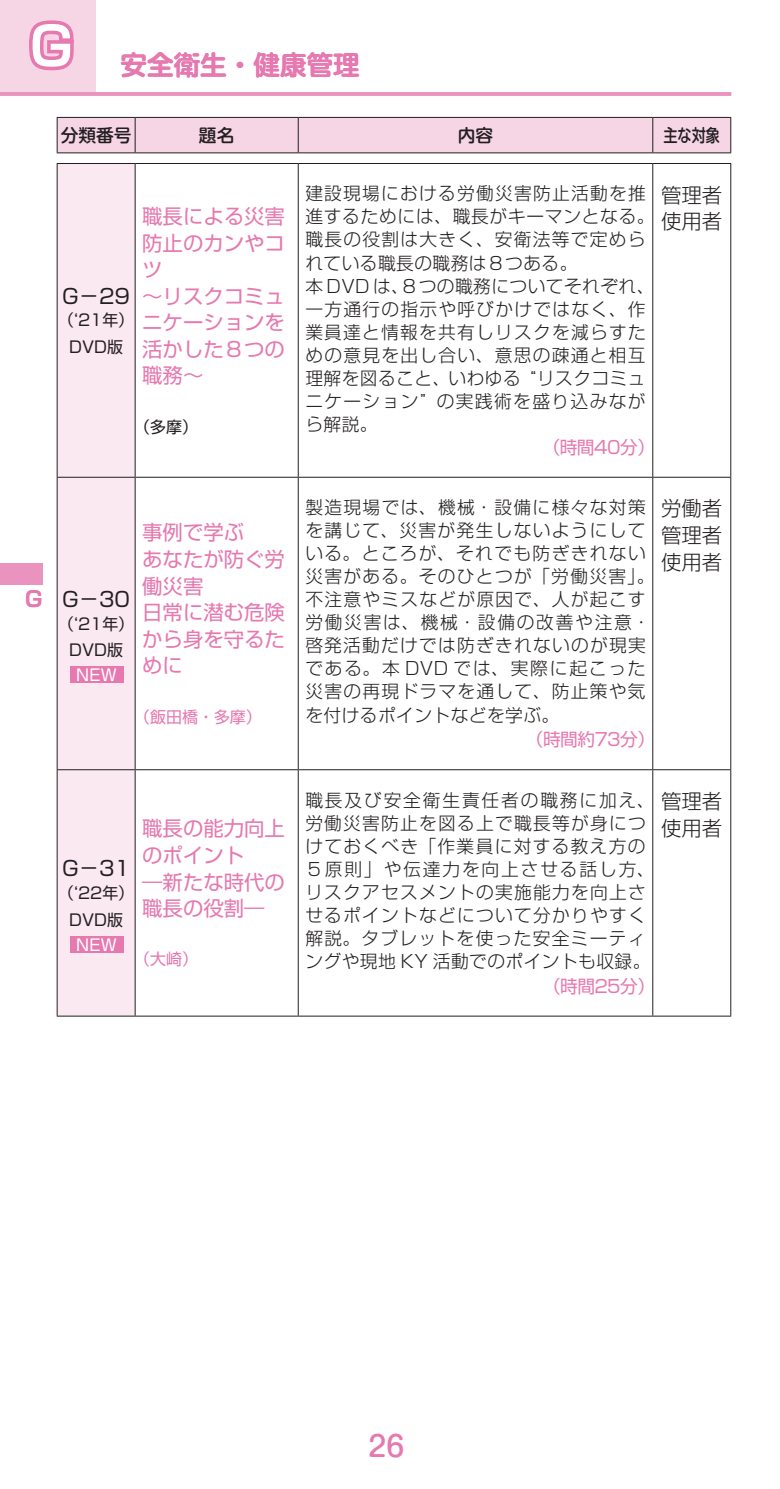
<style>
.page{position:relative;width:780px;height:1489px;background:#fff}
.page>*{position:absolute;margin:0;border:0;box-sizing:border-box;transform-origin:0 0}
.t1{font:500 28.25px "Shin M Go Pr 6";color:#e679b0}
.t2{font:700 26.5px "Shin M Go Pr 6 De";color:#e679b0}
.t3{font:700 21.25px "Shin Go Pr 6 De";color:#e679b0}
.t4{font:20.25px/26.5px "Shin Go Pr 6";color:#e679b0}
.t5{font:300 20.25px/26.5px "Shin Go Pr 6";color:#231f20}
.t6{font:20.25px "Shin Go Pr 6";color:#231f20}
.t7{font:300 17.75px/23px "Shin Go Pr 6";letter-spacing:.075em;color:#231f20}
.t8{font:17.75px "Shin Go Pr 6";letter-spacing:-.035em;color:#e679b0}
.t9{font:500 17.75px "Shin M Go Pr 6";color:#231f20}
.t10{font:500 17.75px "Shin M Go Pr 6";color:#231f20;scale:.8 1}
.t11{font:16px/26.5px "Shin Go Pr 6";color:#231f20;text-align:center}
.t12{font:16px "Shin Go Pr 6";color:#e679b0}
.t13{font:16px "Shin Go Pr 6";letter-spacing:.025em;color:#fff}
</style>
<div class="page">
<div style="left:58px;top:118px;width:672px;height:34px;background:#f6d5e5"></div>
<hr style="left:57px;top:117px;width:78px;height:1px;background:#231f20">
<hr style="left:57px;top:118px;width:1px;height:34px;background:#231f20">
<hr style="left:135px;top:117px;width:163px;height:1px;background:#231f20">
<hr style="left:135px;top:118px;width:1px;height:34px;background:#231f20">
<hr style="left:298px;top:117px;width:354px;height:1px;background:#231f20">
<hr style="left:298px;top:118px;width:1px;height:34px;background:#231f20">
<hr style="left:652px;top:117px;width:79px;height:1px;background:#231f20">
<hr style="left:652px;top:118px;width:1px;height:34px;background:#231f20">
<hr style="left:730px;top:118px;width:1px;height:34px;background:#231f20">
<hr style="left:57px;top:152px;width:78px;height:1px;background:#231f20">
<hr style="left:135px;top:152px;width:163px;height:1px;background:#231f20">
<hr style="left:298px;top:152px;width:354px;height:1px;background:#231f20">
<hr style="left:652px;top:152px;width:79px;height:1px;background:#231f20">
<div style="left:58px;top:164px;width:77px;height:851px;background:#fae9f1"></div>
<hr style="left:57px;top:163px;width:78px;height:1px;background:#231f20">
<hr style="left:57px;top:164px;width:1px;height:313px;background:#231f20">
<hr style="left:135px;top:163px;width:163px;height:1px;background:#231f20">
<hr style="left:135px;top:164px;width:1px;height:313px;background:#231f20">
<hr style="left:298px;top:163px;width:354px;height:1px;background:#231f20">
<hr style="left:298px;top:164px;width:1px;height:313px;background:#231f20">
<hr style="left:652px;top:163px;width:79px;height:1px;background:#231f20">
<hr style="left:652px;top:164px;width:1px;height:313px;background:#231f20">
<hr style="left:730px;top:164px;width:1px;height:313px;background:#231f20">
<hr style="left:57px;top:477px;width:78px;height:1px;background:#231f20">
<hr style="left:57px;top:477px;width:1px;height:292px;background:#231f20">
<hr style="left:135px;top:477px;width:163px;height:1px;background:#231f20">
<hr style="left:135px;top:477px;width:1px;height:292px;background:#231f20">
<hr style="left:298px;top:477px;width:354px;height:1px;background:#231f20">
<hr style="left:298px;top:477px;width:1px;height:292px;background:#231f20">
<hr style="left:652px;top:477px;width:79px;height:1px;background:#231f20">
<hr style="left:652px;top:477px;width:1px;height:292px;background:#231f20">
<hr style="left:730px;top:477px;width:1px;height:292px;background:#231f20">
<hr style="left:57px;top:769px;width:78px;height:1px;background:#231f20">
<hr style="left:57px;top:770px;width:1px;height:245px;background:#231f20">
<hr style="left:135px;top:769px;width:163px;height:1px;background:#231f20">
<hr style="left:135px;top:770px;width:1px;height:245px;background:#231f20">
<hr style="left:298px;top:769px;width:354px;height:1px;background:#231f20">
<hr style="left:298px;top:770px;width:1px;height:245px;background:#231f20">
<hr style="left:652px;top:769px;width:79px;height:1px;background:#231f20">
<hr style="left:652px;top:770px;width:1px;height:245px;background:#231f20">
<hr style="left:730px;top:770px;width:1px;height:245px;background:#231f20">
<hr style="left:57px;top:1015px;width:78px;height:1px;background:#231f20">
<hr style="left:135px;top:1015px;width:163px;height:1px;background:#231f20">
<hr style="left:298px;top:1015px;width:354px;height:1px;background:#231f20">
<hr style="left:652px;top:1015px;width:79px;height:1px;background:#231f20">
<div style="left:70px;top:936px;width:53px;height:16px;background:#e679b0"></div>
<div style="left:70px;top:666px;width:53px;height:17px;background:#e679b0"></div>
<div style="left:0;top:0;width:96px;height:92px;background:#f6d5e5"></div>
<svg style="left:29px;top:20px;width:45px;height:51px"></svg>
<hr style="left:0;top:92px;width:731px;height:4px;background:#ea93bf">
<div style="left:0;top:563px;width:43px;height:22px;background:#ea93bf"></div>
<h2 class="t2" style="left:30px;top:43px;width:331px"><sup>G</sup> 安全衛生・健康管理</h2>
<p class="t9" style="left:61px;top:121px;width:72px">分類番号</p>
<p class="t9" style="left:199px;top:121px;width:37px">題名</p>
<p class="t9" style="left:458px;top:121px;width:37px">内容</p>
<p class="t10" style="left:663px;top:121px;width:72px">主な対象</p>
<p class="t3" style="left:25px;top:581px;width:19px">G</p>
<p class="t6" style="left:62px;top:279px;width:69px">G－29</p>
<p class="t11" style="left:58px;top:306px;width:78px">（‘21年）<br>DVD版</p>
<p class="t4" style="left:142px;top:201px;width:144px">職長による災害防止のカンやコツ<br>～リスクコミュニケーションを活かした８つの職務～</p>
<p class="t11" style="left:134px;top:412px;width:65px">（多摩）</p>
<p class="t6" style="left:62px;top:582px;width:69px">G－30</p>
<p class="t11" style="left:58px;top:609px;width:78px">（‘21年）<br>DVD版</p>
<p class="t13" style="left:76px;top:662px;width:42px">NEW</p>
<p class="t4" style="left:142px;top:518px;width:144px">事例で学ぶ<br>あなたが防ぐ労働災害<br>日常に潜む危険から身を守るために</p>
<p class="t12" style="left:134px;top:703px;width:129px">（飯田橋・多摩）</p>
<p class="t6" style="left:62px;top:851px;width:69px">G－31</p>
<p class="t11" style="left:58px;top:878px;width:78px">（‘22年）<br>DVD版</p>
<p class="t13" style="left:76px;top:931px;width:42px">NEW</p>
<p class="t4" style="left:142px;top:814px;width:144px">職長の能力向上のポイント<br>―新たな時代の職長の役割―</p>
<p class="t12" style="left:134px;top:946px;width:65px">（大崎）</p>
<p class="t7" style="left:305px;top:180px;width:351px">建設現場における労働災害防止活動を推進するためには、職長がキーマンとなる。職長の役割は大きく、安衛法等で定められている職長の職務は８つある。<br>本 DVD は、８つの職務についてそれぞれ、一方通行の指示や呼びかけではなく、作業員達と情報を共有しリスクを減らすための意見を出し合い、意思の疎通と相互理解を図ること、いわゆる “リスクコミュニケーション” の実践術を盛り込みながら解説。</p>
<p class="t8" style="left:542px;top:432px;width:114px">（時間40分）</p>
<p class="t5" style="left:661px;top:180px;width:63px">管理者使用者</p>
<p class="t7" style="left:305px;top:494px;width:351px">製造現場では、機械・設備に様々な対策を講じて、災害が発生しないようにしている。ところが、それでも防ぎきれない災害がある。そのひとつが「労働災害」。不注意やミスなどが原因で、人が起こす労働災害は、機械・設備の改善や注意・啓発活動だけでは防ぎきれないのが現実である。本 DVD では、実際に起こった災害の再現ドラマを通して、防止策や気を付けるポイントなどを学ぶ。</p>
<p class="t8" style="left:526px;top:725px;width:131px">（時間約73分）</p>
<p class="t5" style="left:661px;top:493px;width:63px;text-align:justify">労働者管理者使用者</p>
<p class="t7" style="left:305px;top:786px;width:351px">職長及び安全衛生責任者の職務に加え、労働災害防止を図る上で職長等が身につけておくべき「作業員に対する教え方の<br>５原則」や伝達力を向上させる話し方、リスクアセスメントの実施能力を向上させるポイントなどについて分かりやすく解説。タブレットを使った安全ミーティングや現地 KY 活動でのポイントも収録。</p>
<p class="t8" style="left:543px;top:971px;width:114px">（時間25分）</p>
<p class="t5" style="left:661px;top:786px;width:63px">管理者使用者</p>
<h1 class="t1" style="left:368px;top:1423px;width:37px">26</h1>
</div>
